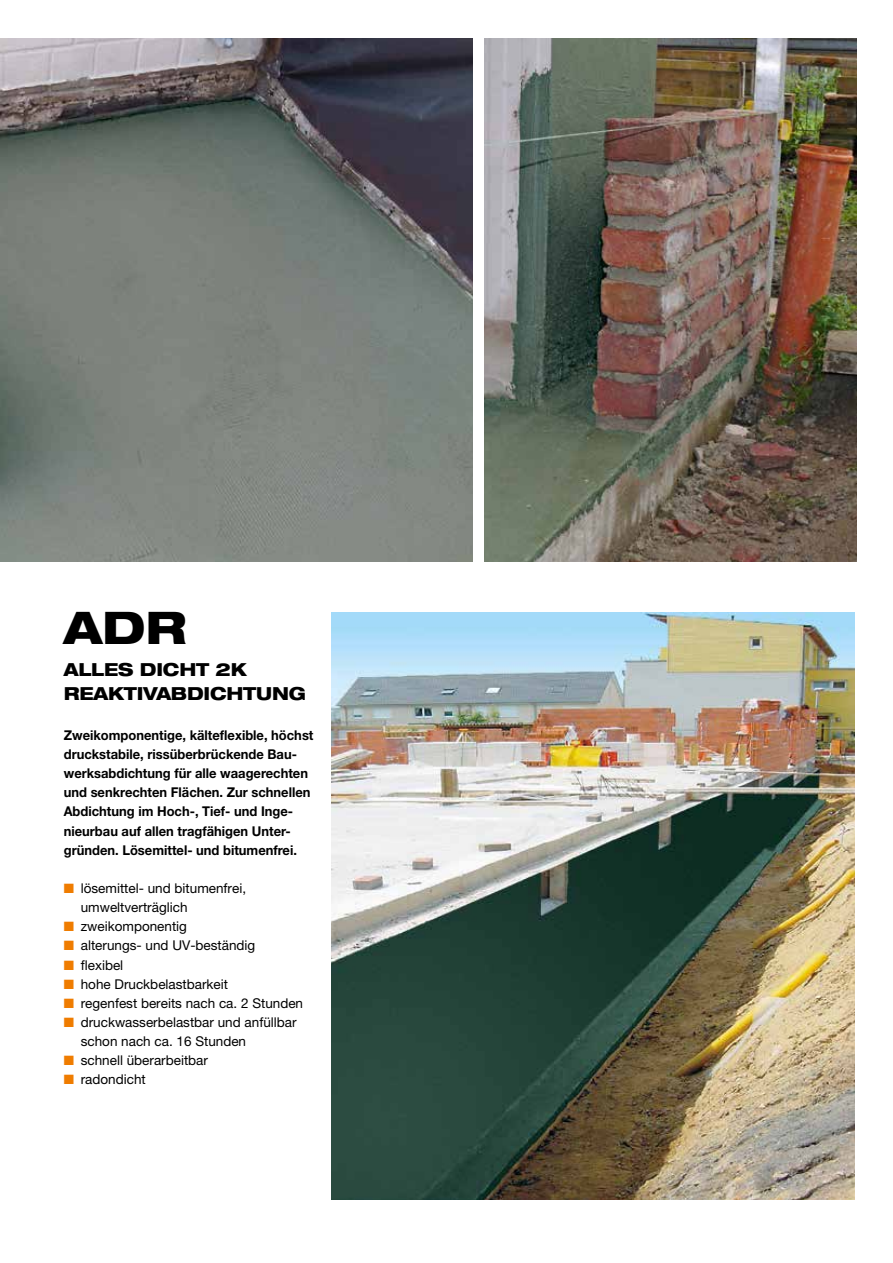
<style>
.page{position:relative;width:893px;height:1263px;background:#fff}
.page>*{position:absolute;margin:0;border:0;box-sizing:border-box;transform-origin:0 0}
.t1{font:800 expanded 45px "Helvetica Neue LT Pro";color:#000}
.t2{font:800 expanded 18px/24px "Helvetica Neue LT Pro";letter-spacing:-.01em;color:#000;scale:.96 1}
.t3{font:700 13.5px/19.2px "Helvetica Neue LT Pro";color:#000;scale:.96 1}
.t4{font:13.5px/19.2px "Helvetica Neue LT Pro";color:#000}
.s1{color:#ef7c00}
</style>
<div class="page">
<img style="left:0;top:38px;width:472px;height:523px">
<img style="left:485px;top:38px;width:371px;height:523px">
<img style="left:332px;top:612px;width:523px;height:587px">
<h1 class="t1" style="left:64px;top:599px;width:125px">ADR</h1>
<h2 class="t2" style="left:64px;top:657px;width:254px">ALLES DICHT 2K<br>REAKTIVABDICHTUNG</h2>
<p class="t3" style="left:64px;top:725px;width:262px">Zweikomponentige, kälteflexible, höchst druckstabile, rissüberbrückende Bau&shy;werksabdichtung für alle waagerechten und senkrechten Flächen. Zur schnellen Abdichtung im Hoch-, Tief- und Inge&shy;nieurbau auf allen tragfähigen Unter&shy;gründen. Lösemittel- und bitumenfrei.</p>
<p class="t4" style="left:81px;top:878px;width:167px;text-indent:-17px"><span class="s1">■</span> lösemittel- und bitumenfrei, umweltverträglich</p>
<p class="t4" style="left:64px;top:917px;width:125px"><span class="s1">■</span> zweikomponentig</p>
<p class="t4" style="left:64px;top:936px;width:193px"><span class="s1">■</span> alterungs- und UV-beständig</p>
<p class="t4" style="left:64px;top:955px;width:61px"><span class="s1">■</span> flexibel</p>
<p class="t4" style="left:64px;top:974px;width:166px"><span class="s1">■</span> hohe Druckbelastbarkeit</p>
<p class="t4" style="left:64px;top:993px;width:241px"><span class="s1">■</span> regenfest bereits nach ca. 2 Stunden</p>
<p class="t4" style="left:81px;top:1012px;width:217px;text-indent:-17px"><span class="s1">■</span> druckwasserbelastbar und anfüllbar schon nach ca. 16 Stunden</p>
<p class="t4" style="left:64px;top:1051px;width:146px"><span class="s1">■</span> schnell überarbeitbar</p>
<p class="t4" style="left:64px;top:1070px;width:84px"><span class="s1">■</span> radondicht</p>
</div>
